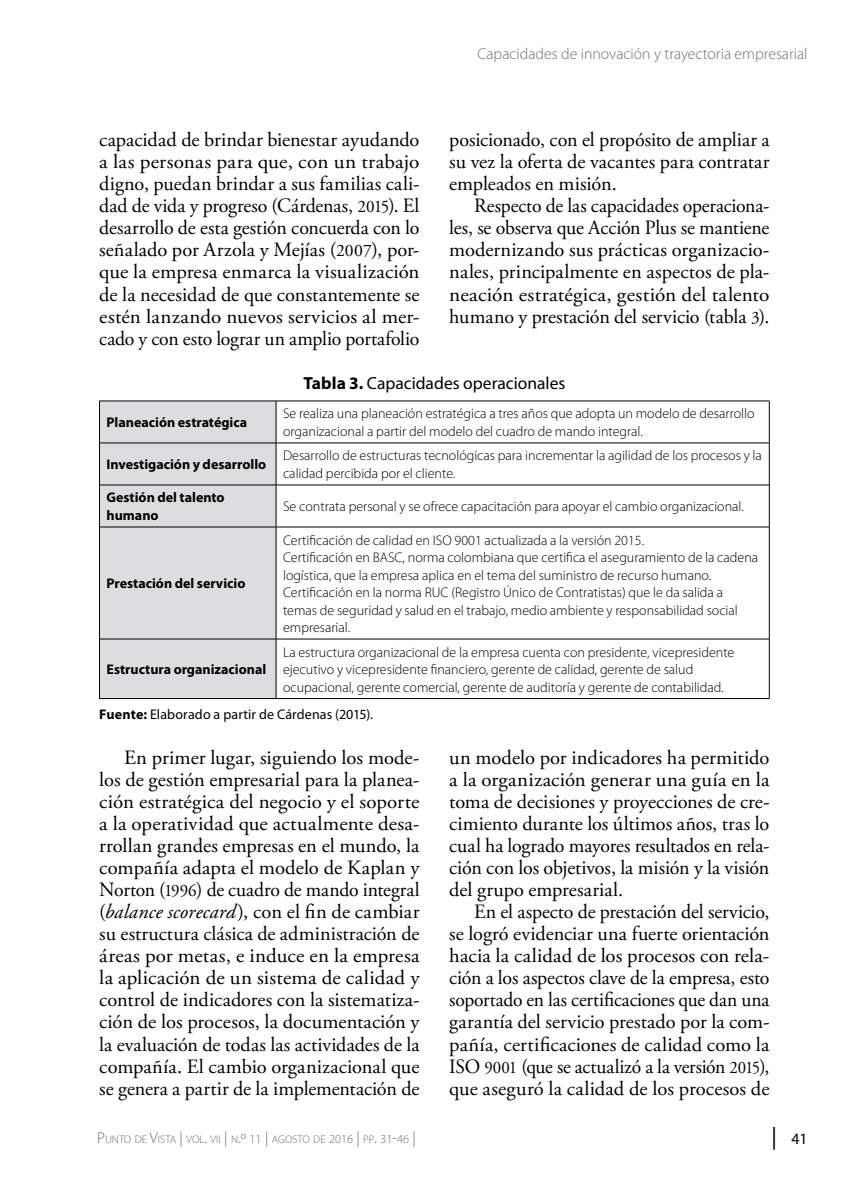
<style>
.page{position:relative;width:844px;height:1191px;background:#fff}
.page>*{position:absolute;margin:0;border:0;box-sizing:border-box;transform-origin:0 0}
.t1{font:20.3px/22.1px "Adobe Garamond Pro";color:#000;text-align:justify}
.t2{font:17.5px "Myriad Pro";color:#000}
.t3{font:300 15.75px "Myriad Pro";color:#6d6e71}
.t4{font:15.75px "Myriad Pro";color:#000}
.t5{font:300 14px/17.5px "Myriad Pro";color:#000}
.t6{font:700 14px/17.5px "Myriad Pro";color:#000}
.t7{font:14px "Myriad Pro";letter-spacing:.005em;color:#000}
.t8{font:300 11.03px "Myriad Pro";color:#6d6e71}
.s1{font-size:17.5px}
.s2{font-weight:700}
.s3{font-style:italic}
.s4{font-size:15.75px}
.s5{font-size:12.25px}
.s6{font-size:22.75px}
</style>
<div class="page">
<div style="left:100px;top:401px;width:176px;height:297px;background:#dcddde"></div>
<hr style="left:99px;top:400px;width:177px;height:1px;background:#000">
<hr style="left:99px;top:401px;width:1px;height:42px;background:#000">
<hr style="left:276px;top:400px;width:493px;height:1px;background:#000">
<hr style="left:276px;top:401px;width:1px;height:42px;background:#000">
<hr style="left:768px;top:401px;width:1px;height:42px;background:#000">
<hr style="left:99px;top:442px;width:177px;height:1px;background:#000">
<hr style="left:99px;top:443px;width:1px;height:42px;background:#000">
<hr style="left:276px;top:442px;width:493px;height:1px;background:#000">
<hr style="left:276px;top:443px;width:1px;height:42px;background:#000">
<hr style="left:768px;top:443px;width:1px;height:42px;background:#000">
<hr style="left:99px;top:484px;width:177px;height:1px;background:#000">
<hr style="left:99px;top:485px;width:1px;height:42px;background:#000">
<hr style="left:276px;top:484px;width:493px;height:1px;background:#000">
<hr style="left:276px;top:485px;width:1px;height:42px;background:#000">
<hr style="left:768px;top:485px;width:1px;height:42px;background:#000">
<hr style="left:99px;top:526px;width:177px;height:1px;background:#000">
<hr style="left:99px;top:527px;width:1px;height:112px;background:#000">
<hr style="left:276px;top:526px;width:493px;height:1px;background:#000">
<hr style="left:276px;top:527px;width:1px;height:112px;background:#000">
<hr style="left:768px;top:527px;width:1px;height:112px;background:#000">
<hr style="left:99px;top:638px;width:177px;height:1px;background:#000">
<hr style="left:99px;top:639px;width:1px;height:59px;background:#000">
<hr style="left:276px;top:638px;width:493px;height:1px;background:#000">
<hr style="left:276px;top:639px;width:1px;height:59px;background:#000">
<hr style="left:768px;top:639px;width:1px;height:59px;background:#000">
<hr style="left:99px;top:698px;width:177px;height:1px;background:#000">
<hr style="left:276px;top:698px;width:493px;height:1px;background:#000">
<p class="t3" style="left:477px;top:45px;width:331px">Capacidades de innovación y trayectoria empresarial</p>
<p class="t1" style="left:99px;top:129px;width:322px">capacidad de brindar bienestar ayudando a las personas para que, con un trabajo digno, puedan brindar a sus familias cali&shy;dad de vida y progreso (Cárdenas, <span class="s1">2015</span>). El desarrollo de esta gestión concuerda con lo señalado por Arzola y Mejías (<span class="s1">2007</span>), por&shy;que la empresa enmarca la visualización de la necesidad de que constantemente se estén lanzando nuevos servicios al mer&shy;cado y con esto lograr un amplio portafolio</p>
<p class="t1" style="left:449px;top:129px;width:322px">posicionado, con el propósito de ampliar a su vez la oferta de vacantes para contratar empleados en misión.</p>
<p class="t1" style="left:449px;top:195px;width:321px;text-indent:25px">Respecto de las capacidades operaciona&shy;les, se observa que Acción Plus se mantiene modernizando sus prácticas organizacio&shy;nales, principalmente en aspectos de pla&shy;neación estratégica, gestión del talento humano y prestación del servicio (tabla <span class="s1">3</span>).</p>
<p class="t2" style="left:303px;top:372px;width:263px"><span class="s2">Tabla 3.</span> Capacidades operacionales</p>
<p class="t6" style="left:106px;top:413px;width:142px">Planeación estratégica</p>
<p class="t5" style="left:283px;top:405px;width:473px">Se realiza una planeación estratégica a tres años que adopta un modelo de desarrollo organizacional a partir del modelo del cuadro de mando integral.</p>
<p class="t6" style="left:106px;top:455px;width:161px">Investigación y desarrollo</p>
<p class="t5" style="left:283px;top:447px;width:480px">Desarrollo de estructuras tecnológicas para incrementar la agilidad de los procesos y la calidad percibida por el cliente.</p>
<p class="t6" style="left:106px;top:488px;width:120px">Gestión del talento humano</p>
<p class="t5" style="left:283px;top:498px;width:462px">Se contrata personal y se ofrece capacitación para apoyar el cambio organizacional.</p>
<p class="t6" style="left:106px;top:574px;width:140px">Prestación del servicio</p>
<p class="t5" style="left:283px;top:531px;width:476px">Certificación de calidad en ISO 9001 actualizada a la versión 2015.<br>Certificación en BASC, norma colombiana que certifica el aseguramiento de la cadena logística, que la empresa aplica en el tema del suministro de recurso humano.<br>Certificación en la norma RUC (Registro Único de Contratistas) que le da salida a temas de seguridad y salud en el trabajo, medio ambiente y responsabilidad social empresarial.</p>
<p class="t5" style="left:283px;top:643px;width:452px">La estructura organizacional de la empresa cuenta con presidente, vicepresidente ejecutivo y vicepresidente financiero, gerente de calidad, gerente de salud ocupacional, gerente comercial, gerente de auditoría y gerente de contabilidad.</p>
<p class="t7" style="left:99px;top:705px;width:275px"><span class="s2">Fuente:</span> Elaborado a partir de Cárdenas (2015).</p>
<p class="t1" style="left:99px;top:747px;width:322px;text-indent:25px">En primer lugar, siguiendo los mode&shy;los de gestión empresarial para la planea&shy;ción estratégica del negocio y el soporte a la operatividad que actualmente desa&shy;rrollan grandes empresas en el mundo, la compañía adapta el modelo de Kaplan y Norton (<span class="s1">1996</span>) de cuadro de mando integral (<span class="s3">balance scorecard</span>), con el fin de cambiar su estructura clásica de administración de áreas por metas, e induce en la empresa la aplicación de un sistema de calidad y control de indicadores con la sistematiza&shy;ción de los procesos, la documentación y la evaluación de todas las actividades de la compañía. El cambio organizacional que se genera a partir de la implementación de</p>
<p class="t1" style="left:449px;top:747px;width:322px">un modelo por indicadores ha permitido a la organización generar una guía en la toma de decisiones y proyecciones de cre&shy;cimiento durante los últimos años, tras lo cual ha logrado mayores resultados en rela&shy;ción con los objetivos, la misión y la visión del grupo empresarial.</p>
<p class="t6" style="left:106px;top:660px;width:161px">Estructura organizacional</p>
<p class="t1" style="left:449px;top:901px;width:322px;text-indent:25px">En el aspecto de prestación del servicio, se logró evidenciar una fuerte orientación hacia la calidad de los procesos con rela&shy;ción a los aspectos clave de la empresa, esto soportado en las certificaciones que dan una garantía del servicio prestado por la com&shy;pañía, certificaciones de calidad como la ISO <span class="s1">9001</span> (que se actualizó a la versión <span class="s1">2015</span>), que aseguró la calidad de los procesos de</p>
<p class="t8" style="left:97px;top:1133px;width:320px"><span class="s4">P</span>UNTO DE <span class="s4">V</span>ISTA <span class="s4">|</span> VOL<span class="s4">.</span> VII <span class="s4">|</span> N<span class="s4">.º</span> <span class="s5">11</span> <span class="s4">|</span> AGOSTO DE <span class="s5">2016</span> <span class="s4">|</span> PP<span class="s4">.</span> <span class="s5">31</span><span class="s4">-</span><span class="s5">46</span> <span class="s4">|</span></p>
<p class="t4" style="left:771px;top:1128px;width:38px"><span class="s6">|</span> 41</p>
</div>
